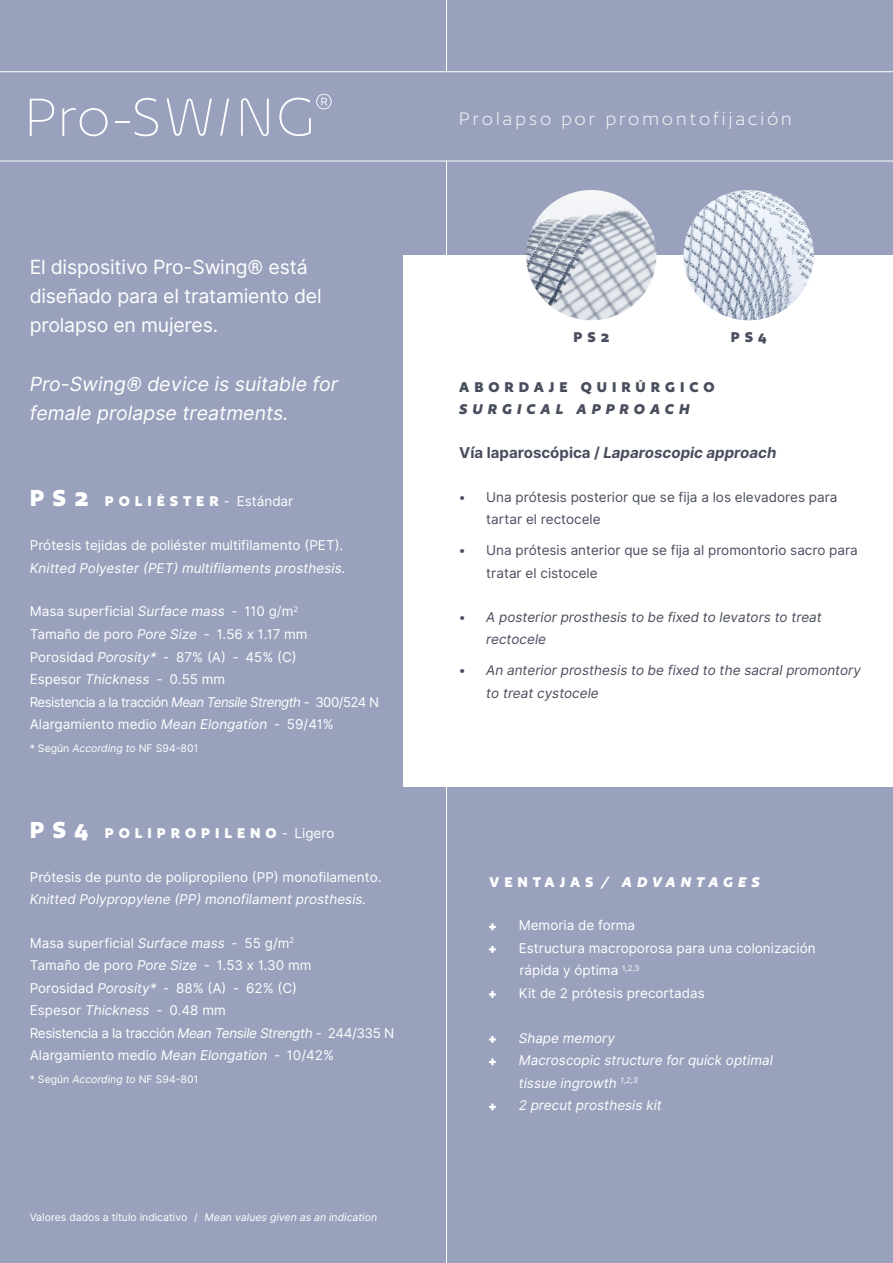
<style>
.page{position:relative;width:893px;height:1263px;background:#9aa1bc}
.page>*{position:absolute;margin:0;border:0;box-sizing:border-box;transform-origin:0 0}
.t1{font:300 21px "Author";letter-spacing:.15em;color:#fff}
.t2{font:19.5px/29.2px "Inter UI";letter-spacing:-.01em;color:#fff}
.t3{font:italic 19.5px/29.2px "Inter UI";color:#fff}
.t4{font:700 16.5px "Author";letter-spacing:.3em;color:#fff}
.t5{font:700 16.5px "Author";letter-spacing:.3em;color:#494e5e}
.t6{font:italic 700 16.5px "Author";letter-spacing:.3em;color:#fff}
.t7{font:italic 700 16.5px "Author";letter-spacing:.3em;color:#494e5e}
.t8{font:italic 700 15px "Inter UI";color:#494e5e}
.t9{font:13.5px/22.5px "Inter UI";color:#fff}
.t10{font:italic 13.5px/22.5px "Inter UI";color:#fff}
.t11{font:13.5px/22.5px "Inter UI";color:#494e5e}
.t12{font:italic 13.5px/22.5px "Inter UI";color:#494e5e}
.t13{font:10.5px "Inter UI";color:#fff}
.s1{font-size:27px}
.s2{font-family:"Inter UI";font-weight:400;font-size:13.5px}
.s3{font-style:italic}
.s4{font-style:normal}
</style>
<div class="page">
<div style="left:404px;top:255px;width:488px;height:532px;background:#fff"></div>
<img style="left:526px;top:190px;width:130px;height:130px;border-radius:65px">
<img style="left:683px;top:190px;width:131px;height:130px;border-radius:65px">
<svg style="left:489px;top:923px;width:7px;height:7px"></svg>
<svg style="left:489px;top:946px;width:7px;height:7px"></svg>
<svg style="left:489px;top:991px;width:7px;height:7px"></svg>
<svg style="left:489px;top:1036px;width:7px;height:7px"></svg>
<svg style="left:489px;top:1058px;width:7px;height:7px"></svg>
<svg style="left:489px;top:1103px;width:7px;height:7px"></svg>
<svg style="left:30px;top:99px;width:24px;height:37px"></svg>
<svg style="left:62px;top:108px;width:46px;height:28px"></svg>
<svg style="left:115px;top:98px;width:43px;height:38px"></svg>
<svg style="left:167px;top:98px;width:45px;height:38px"></svg>
<svg style="left:220px;top:98px;width:9px;height:38px"></svg>
<svg style="left:241px;top:98px;width:28px;height:38px"></svg>
<svg style="left:279px;top:94px;width:53px;height:42px"></svg>
<hr style="left:0;top:71px;width:893px;height:1px;background:#fff">
<hr style="left:0;top:161px;width:893px;height:1px;background:#fff">
<hr style="left:446px;top:161px;width:1px;height:1102px;background:#fff">
<hr style="left:446px;top:0;width:1px;height:72px;background:#fff">
<h2 class="t2" style="left:30px;top:253px;width:293px">El dispositivo Pro-Swing® está diseñado para el tratamiento del prolapso en mujeres.</h2>
<h2 class="t3" style="left:30px;top:370px;width:310px">Pro-Swing® device is suitable for female prolapse treatments.</h2>
<p class="t4" style="left:30px;top:493px;width:265px"><span class="s1">PS2</span> POLIÉSTER<span class="s2">- Estándar</span></p>
<p class="t9" style="left:30px;top:534px;width:315px">Prótesis tejidas de poliéster multifilamento (PET).</p>
<p class="t10" style="left:30px;top:557px;width:317px">Knitted Polyester (PET) multifilaments prosthesis.</p>
<p class="t9" style="left:30px;top:601px;width:351px">Masa superficial <span class="s3">Surface mass</span> - 110 g/m<sup>2<br></sup>Tamaño de poro <span class="s3">Pore Size</span> - 1.56 x 1.17 mm<br>Porosidad <span class="s3">Porosity*</span> - 87% (A) - 45% (C)<br>Espesor <span class="s3">Thickness</span> - 0.55 mm<br>Resistencia a la tracción <span class="s3">Mean Tensile Strength</span> - 300/524 N Alargamiento medio <span class="s3">Mean Elongation</span> - 59/41%</p>
<p class="t13" style="left:30px;top:740px;width:170px">* Según <span class="s3">According to</span> NF S94-801</p>
<p class="t4" style="left:30px;top:824px;width:306px"><span class="s1">PS4</span> POLIPROPILENO<span class="s2">- Ligero</span></p>
<p class="t9" style="left:30px;top:866px;width:353px">Prótesis de punto de polipropileno (PP) monofilamento.</p>
<p class="t10" style="left:30px;top:888px;width:338px">Knitted Polypropylene (PP) monofilament prosthesis.</p>
<p class="t9" style="left:30px;top:932px;width:366px">Masa superficial <span class="s3">Surface mass</span> - 55 g/m<sup>2<br></sup>Tamaño de poro <span class="s3">Pore Size</span> - 1.53 x 1.30 mm<br>Porosidad <span class="s3">Porosity*</span> - 88% (A) - 62% (C)<br>Espesor <span class="s3">Thickness</span> - 0.48 mm<br>Resistencia a la tracción <span class="s3">Mean Tensile Strength</span> - 244/335 N Alargamiento medio <span class="s3">Mean Elongation</span> - 10/42%</p>
<p class="t13" style="left:30px;top:1071px;width:170px">* Según <span class="s3">According to</span> NF S94-801</p>
<p class="t13" style="left:30px;top:1210px;width:349px">Valores dados a título indicativo / <span class="s3">Mean values given as an indication</span></p>
<h1 class="t1" style="left:459px;top:109px;width:334px">Prolapso por promontofijación</h1>
<p class="t5" style="left:573px;top:328px;width:37px">PS2</p>
<p class="t5" style="left:731px;top:328px;width:37px">PS4</p>
<p class="t5" style="left:459px;top:378px;width:257px">ABORDAJE QUIRÚRGICO</p>
<p class="t7" style="left:459px;top:400px;width:232px">SURGICAL APPROACH</p>
<p class="t8" style="left:459px;top:442px;width:319px"><span class="s4">Vía laparoscópica /</span> Laparoscopic approach</p>
<p class="t11" style="left:486px;top:486px;width:353px;text-indent:-27px">• Una prótesis posterior que se fija a los elevadores para tartar el rectocele</p>
<p class="t11" style="left:486px;top:539px;width:373px;text-indent:-27px">• Una prótesis anterior que se fija al promontorio sacro para tratar el cistocele</p>
<p class="t12" style="left:486px;top:606px;width:337px;text-indent:-27px">• A posterior prosthesis to be fixed to levators to treat rectocele</p>
<p class="t12" style="left:486px;top:659px;width:376px;text-indent:-27px">• An anterior prosthesis to be fixed to the sacral promontory to treat cystocele</p>
<p class="t6" style="left:489px;top:873px;width:272px"><span class="s4">VENTAJAS</span> / ADVANTAGES</p>
<p class="t9" style="left:519px;top:914px;width:298px">Memoria de forma<br>Estructura macroporosa para una colonización rápida y óptima <sup>1,2,3<br></sup>Kit de 2 prótesis precortadas</p>
<p class="t10" style="left:519px;top:1027px;width:256px">Shape memory<br>Macroscopic structure for quick optimal tissue ingrowth <sup>1,2,3<br></sup>2 precut prosthesis kit</p>
</div>
